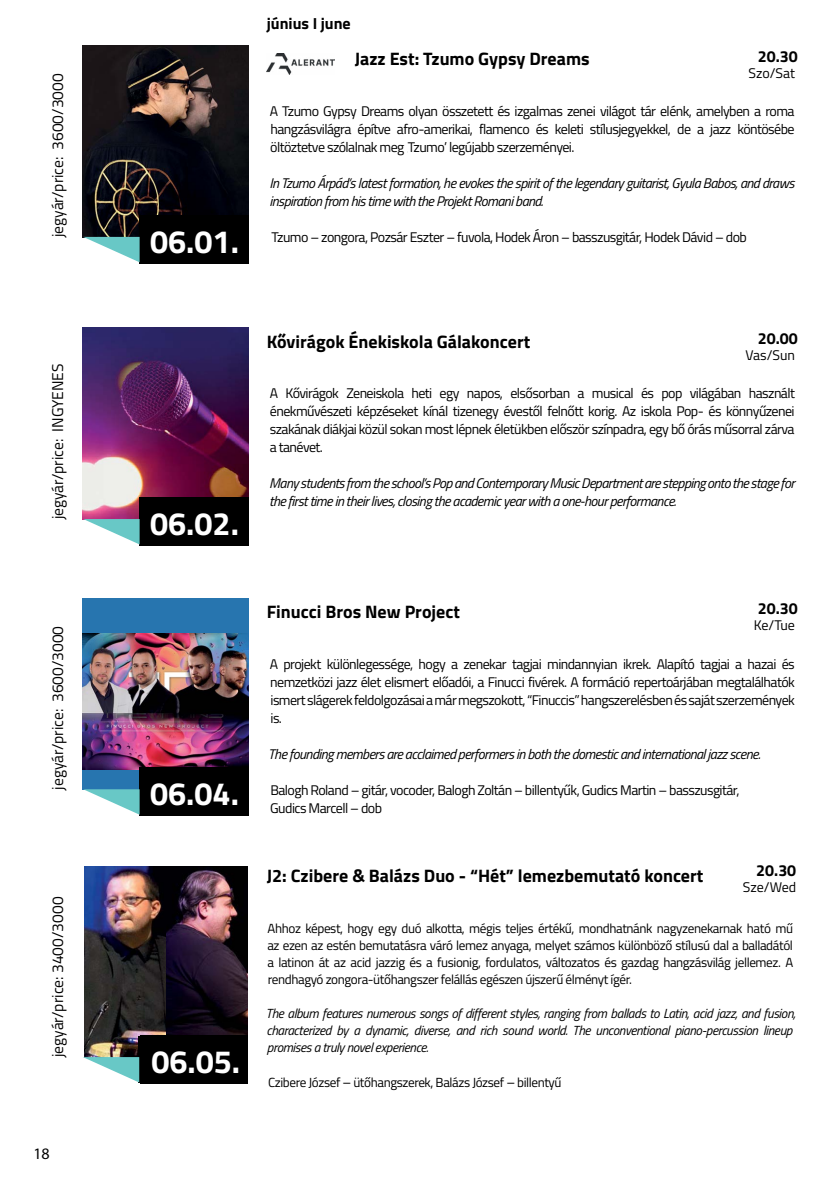
<style>
.page{position:relative;width:840px;height:1191px;background:#fff}
.page>*{position:absolute;margin:0;border:0;box-sizing:border-box;transform-origin:0 0}
.t1{font:700 32.2px "Titillium Web";color:#fff}
.t2{font:700 18px "Titillium Web";color:#000}
.t3{font:700 16px "Titillium Web";color:#000}
.t4{font:16px "Myriad Pro";color:#000}
.t5{font:15.6px "Titillium Web";color:#000}
.t6{font:14px/18px "Titillium Web";letter-spacing:-.04em;color:#000;text-align:justify}
.t7{font:italic 14px/18px "Titillium Web";letter-spacing:-.04em;color:#000}
.t8{font:13.2px/17px "Titillium Web";letter-spacing:-.03em;color:#000;text-align:justify}
.t9{font:italic 13.2px/17px "Titillium Web";letter-spacing:-.03em;color:#000}
.s1{font-size:14px}
</style>
<div class="page">
<img style="left:166px;top:866px;width:81px;height:169px">
<img style="left:84px;top:866px;width:82px;height:191px">
<div style="left:140px;top:1035px;width:107px;height:48px;background:#000"></div>
<div style="left:138px;top:1036px;width:102px;height:47px;background:#000"></div>
<svg style="left:83px;top:1057px;width:56px;height:25px"></svg>
<img style="left:266px;top:53px;width:68px;height:21px">
<img style="left:83px;top:46px;width:166px;height:191px">
<div style="left:139px;top:215px;width:109px;height:48px;background:#000"></div>
<svg style="left:83px;top:237px;width:56px;height:25px"></svg>
<img style="left:83px;top:328px;width:166px;height:191px">
<div style="left:139px;top:497px;width:109px;height:48px;background:#000"></div>
<svg style="left:83px;top:519px;width:56px;height:25px"></svg>
<div style="left:83px;top:598px;width:166px;height:191px;background:#2775af"></div>
<img style="left:83px;top:634px;width:166px;height:136px">
<div style="left:139px;top:768px;width:109px;height:48px;background:#000"></div>
<svg style="left:83px;top:789px;width:56px;height:25px"></svg>
<p class="t5" style="left:46px;top:237px;width:165px;rotate:-90deg">jegyár/price: 3600/3000</p>
<p class="t5" style="left:46px;top:519px;width:157px;rotate:-90deg">jegyár/price: INGYENES</p>
<p class="t5" style="left:46px;top:789px;width:165px;rotate:-90deg">jegyár/price: 3600/3000</p>
<p class="t5" style="left:46px;top:1057px;width:162px;rotate:-90deg">jegyár/price: 3400/3000</p>
<p class="t4" style="left:33px;top:1143px;width:18px">18</p>
<h1 class="t1" style="left:150px;top:217px;width:90px">06.01.</h1>
<p class="t3" style="left:266px;top:12px;width:85px">június I june</p>
<p class="t3" style="left:267px;top:13px;width:27px">máj</p>
<p class="t3" style="left:316px;top:13px;width:39px">I may</p>
<p class="t2" style="left:354px;top:45px;width:236px">Jazz Est: Tzumo Gypsy Dreams</p>
<p class="t3" style="left:757px;top:44px;width:41px">20.30</p>
<p class="t6" style="left:748px;top:63px;width:48px">Szo/Sat</p>
<p class="t6" style="left:269px;top:102px;width:526px">A Tzumo Gypsy Dreams olyan összetett és izgalmas zenei világot tár elénk, amelyben a roma hangzásvilágra építve afro-amerikai, flamenco és keleti stílusjegyekkel, de a jazz köntösébe öltöztetve szólalnak meg ‚Tzumo’ legújabb szerzeményei.</p>
<p class="t7" style="left:269px;top:174px;width:526px">In Tzumo Árpád’s latest formation, he evokes the spirit of the legendary guitarist, Gyula Babos, and draws inspiration from his time with the Projekt Romani band.</p>
<p class="t6" style="left:271px;top:228px;width:476px">Tzumo – zongora, Pozsár Eszter – fuvola, Hodek Áron – basszusgitár, Hodek Dávid – dob</p>
<h1 class="t1" style="left:150px;top:499px;width:90px">06.02.</h1>
<h1 class="t1" style="left:150px;top:769px;width:90px">06.04.</h1>
<h1 class="t1" style="left:151px;top:1037px;width:90px">06.05.</h1>
<p class="t2" style="left:266px;top:327px;width:265px">Kővirágok Énekiskola Gálakoncert</p>
<p class="t3" style="left:757px;top:326px;width:41px">20.00</p>
<p class="t6" style="left:745px;top:345px;width:51px">Vas/Sun</p>
<p class="t6" style="left:269px;top:384px;width:526px">A Kővirágok Zeneiskola heti egy napos, elsősorban a musical és pop világában használt énekművészeti képzéseket kínál tizenegy évestől felnőtt korig. Az iskola Pop- és könnyűzenei szakának diákjai közül sokan most lépnek életükben először színpadra, egy bő órás műsorral zárva a tanévet.</p>
<p class="t7" style="left:269px;top:474px;width:527px">Many students from the school’s Pop and Contemporary Music Department are stepping onto the stage for the first time in their lives, closing the academic year with a one-hour performance.</p>
<p class="t2" style="left:266px;top:598px;width:195px">Finucci Bros New Project</p>
<p class="t3" style="left:757px;top:596px;width:41px">20.30</p>
<p class="t6" style="left:753px;top:615px;width:43px">Ke/Tue</p>
<p class="t6" style="left:269px;top:654px;width:526px">A projekt különlegessége, hogy a zenekar tagjai mindannyian ikrek. Alapító tagjai a hazai és nemzetközi jazz élet elismert előadói, a Finucci fivérek. A formáció repertoárjában megtalálhatók ismert slágerek feldolgozásai a már megszokott, “Finuccis” hangszerelésben és saját szerzemények is.</p>
<p class="t7" style="left:268px;top:744px;width:493px">The founding members are acclaimed performers in both the domestic and international jazz scene.</p>
<p class="t6" style="left:270px;top:780px;width:470px">Balogh Roland – gitár, vocoder, Balogh Zoltán – billentyűk, Gudics Martin – basszusgitár,<br>Gudics Marcell – dob</p>
<p class="t2" style="left:266px;top:862px;width:438px">J2: Czibere &amp; Balázs Duo - “Hét” lemezbemutató koncert</p>
<p class="t3" style="left:755px;top:858px;width:41px">20.30</p>
<p class="t6" style="left:742px;top:877px;width:55px">Sze/Wed</p>
<p class="t8" style="left:267px;top:919px;width:527px">Ahhoz képest, hogy egy duó alkotta, mégis teljes értékű, mondhatnánk nagyzenekarnak ható mű az ezen az estén bemutatásra váró lemez anyaga, melyet számos különböző stílusú dal a balladától a latinon át az acid jazzig és a fusionig, fordulatos, változatos és gazdag hangzásvilág jellemez. A rendhagyó zongora-ütőhangszer felállás egészen újszerű élményt ígér.</p>
<p class="t9" style="left:266px;top:1004px;width:531px">The album features numerous songs of different styles, ranging from ballads to Latin, acid jazz, and fusion, characterized by a dynamic, diverse, and rich sound world. The unconventional piano-percussion lineup promises a truly novel experience.</p>
<p class="t8" style="left:268px;top:1072px;width:295px">Czibere József <span class="s1">–</span> ütőhangszerek, Balázs József <span class="s1">–</span> billentyű</p>
</div>
